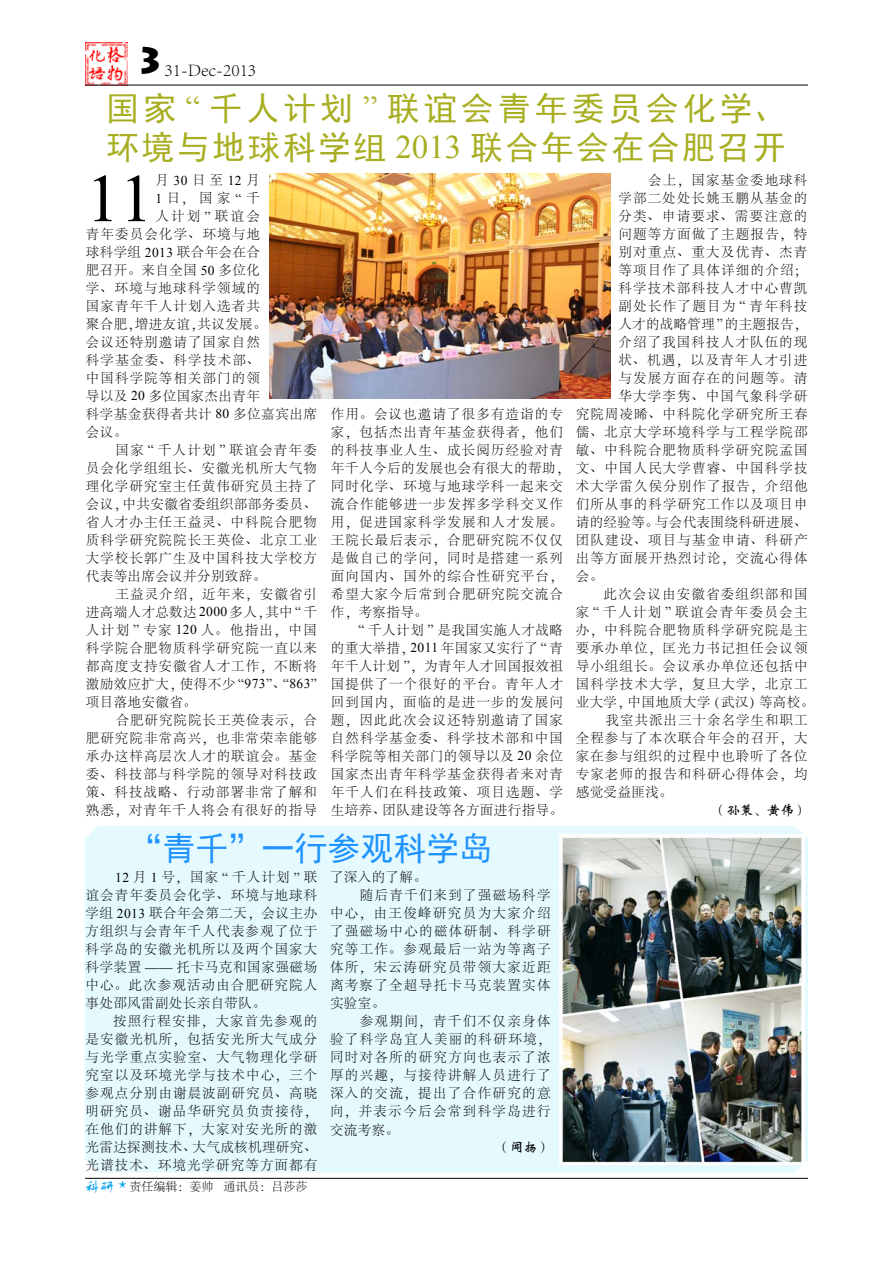
<style>
.page{position:relative;width:893px;height:1263px;background:#fff}
.page>*{position:absolute;margin:0;border:0;box-sizing:border-box;transform-origin:0 0}
.t1{font:67.8px "Times New Roman";color:#000}
.t2{font:33px/39.6px "Sim Hei";letter-spacing:.07em;color:#a8ae21}
.t3{font:33px "Sim Hei";color:#2093ff}
.t4{font:300 18px "Adobe Song Std";color:#000}
.t5{font:300 13.5px/18px "Adobe Song Std";letter-spacing:.08em;color:#000;text-align:justify}
.t6{font:300 13.5px "Adobe Song Std";letter-spacing:.1em;color:#000}
.t7{font:300 13.5px "Adobe Song Std";letter-spacing:.03em;color:#000}
.t8{font:300 13.5px "Adobe Song Std";letter-spacing:.035em;color:#000}
.t9{font:300 13.5px "Adobe Song Std";letter-spacing:.04em;color:#000}
.t10{font:300 13.5px "Adobe Song Std";letter-spacing:.105em;color:#000}
.t11{font:300 13.5px "Adobe Song Std";letter-spacing:.025em;color:#000}
.t12{font:13.5px "FZWBK GBK1 0";color:#000}
.t13{font:300 12px "Adobe Song Std";color:#000}
.s1{font-family:"Lithos Pro";font-weight:900;font-size:36px}
.s2{font-family:"Times New Roman"}
.s3{font-family:"Times New Roman";font-weight:400}
.s4{font-family:"FZSTK GBK1 0";font-weight:400;font-size:15px;color:#00a0e9}
.s5{font-family:"FZKTK GBK1 0";font-weight:400;font-size:15px;color:#00a0e9}
</style>
<div class="page">
<img style="left:270px;top:173px;width:340px;height:226px">
<hr style="left:85px;top:1178px;width:723px;height:1px;background:#000">
<img style="left:85px;top:43px;width:43px;height:42px">
<hr style="left:85px;top:85px;width:723px;height:1px;background:#000">
<div style="left:85px;top:826px;width:723px;height:346px;background:#e4faff"></div>
<img style="left:560px;top:835px;width:245px;height:329px">
<h3 class="t4" style="left:135px;top:59px;width:123px"><span class="s1">3</span>31-Dec-2013</h3>
<h2 class="t2" style="left:106px;top:88px;width:681px">国家 <span class="s2">“</span> 千人计划 <span class="s2">”</span> 联谊会青年委员会化学、环境与地球科学组 <span class="s2">2013</span> 联合年会在合肥召开</h2>
<h1 class="t1" style="left:86px;top:153px;width:69px">11</h1>
<p class="t5" style="left:155px;top:172px;width:106px">月<span class="s3">30</span>日至<span class="s3">12</span>月</p>
<p class="t5" style="left:155px;top:190px;width:106px"><span class="s3">1</span>日，国家<span class="s3">“</span>千</p>
<p class="t5" style="left:155px;top:208px;width:106px">人计划 <span class="s3">”</span> 联谊会</p>
<p class="t5" style="left:86px;top:226px;width:176px">青年委员会化学、环境与地</p>
<p class="t7" style="left:86px;top:245px;width:175px">球科学组 <span class="s3">2013</span> 联合年会在合</p>
<p class="t8" style="left:86px;top:263px;width:175px">肥召开。来自全国 <span class="s3">50</span> 多位化</p>
<p class="t5" style="left:86px;top:280px;width:176px">学、环境与地球科学领域的</p>
<p class="t5" style="left:86px;top:298px;width:176px">国家青年千人计划入选者共</p>
<p class="t7" style="left:86px;top:317px;width:182px">聚合肥，增进友谊，共议发展。</p>
<p class="t5" style="left:86px;top:334px;width:176px">会议还特别邀请了国家自然</p>
<p class="t5" style="left:86px;top:352px;width:175px">科学基金委、科学技术部、</p>
<p class="t5" style="left:86px;top:370px;width:176px">中国科学院等相关部门的领</p>
<p class="t8" style="left:86px;top:389px;width:176px">导以及 <span class="s3">20</span> 多位国家杰出青年</p>
<p class="t9" style="left:86px;top:407px;width:233px">科学基金获得者共计 <span class="s3">80</span> 多位嘉宾出席</p>
<p class="t5" style="left:86px;top:424px;width:43px">会议。</p>
<p class="t5" style="left:116px;top:442px;width:203px">国家 <span class="s3">“</span> 千人计划 <span class="s3">”</span> 联谊会青年委</p>
<p class="t5" style="left:86px;top:460px;width:232px">员会化学组组长、安徽光机所大气物</p>
<p class="t5" style="left:86px;top:478px;width:232px">理化学研究室主任黄伟研究员主持了</p>
<p class="t7" style="left:86px;top:497px;width:232px">会议，中共安徽省委组织部部务委员、</p>
<p class="t5" style="left:86px;top:514px;width:232px">省人才办主任王益灵、中科院合肥物</p>
<p class="t5" style="left:86px;top:532px;width:232px">质科学研究院院长王英俭、北京工业</p>
<p class="t5" style="left:86px;top:550px;width:232px">大学校长郭广生及中国科技大学校方</p>
<p class="t7" style="left:86px;top:569px;width:182px">代表等出席会议并分别致辞。</p>
<p class="t5" style="left:116px;top:586px;width:203px">王益灵介绍，近年来，安徽省引</p>
<p class="t7" style="left:86px;top:605px;width:233px">进高端人才总数达 <span class="s3">2000</span> 多人，其中 <span class="s3">“</span> 千</p>
<p class="t10" style="left:86px;top:623px;width:232px">人计划 <span class="s3">”</span> 专家 <span class="s3">120</span> 人。他指出，中国</p>
<p class="t5" style="left:86px;top:640px;width:232px">科学院合肥物质科学研究院一直以来</p>
<p class="t5" style="left:86px;top:658px;width:232px">都高度支持安徽省人才工作，不断将</p>
<p class="t7" style="left:86px;top:677px;width:233px">激励效应扩大，使得不少 <span class="s3">“973”</span>、<span class="s3">“863”</span></p>
<p class="t7" style="left:86px;top:695px;width:112px">项目落地安徽省。</p>
<p class="t5" style="left:116px;top:712px;width:203px">合肥研究院院长王英俭表示，合</p>
<p class="t5" style="left:86px;top:730px;width:232px">肥研究院非常高兴，也非常荣幸能够</p>
<p class="t5" style="left:86px;top:748px;width:232px">承办这样高层次人才的联谊会。基金</p>
<p class="t5" style="left:86px;top:766px;width:232px">委、科技部与科学院的领导对科技政</p>
<p class="t5" style="left:86px;top:784px;width:233px">策、科技战略、行动部署非常了解和</p>
<p class="t5" style="left:86px;top:802px;width:232px">熟悉，对青年千人将会有很好的指导</p>
<p class="t5" style="left:331px;top:406px;width:240px;text-align:left">作用。会议也邀请了很多有造诣的专家，包括杰出青年基金获得者，他们的科技事业人生、成长阅历经验对青年千人今后的发展也会有很大的帮助，同时化学、环境与地球学科一起来交流合作能够进一步发挥多学科交叉作用，促进国家科学发展和人才发展。王院长最后表示，合肥研究院不仅仅是做自己的学问，同时是搭建一系列面向国内、国外的综合性研究平台，希望大家今后常到合肥研究院交流合作，考察指导。</p>
<p class="t5" style="left:331px;top:622px;width:234px;text-indent:28px"><span class="s3">“</span> 千人计划 <span class="s3">”</span> 是我国实施人才战略的重大举措，<span class="s3">2011</span> 年国家又实行了 <span class="s3">“</span> 青年千人计划 <span class="s3">”</span>，为青年人才回国报效祖国提供了一个很好的平台。青年人才回到国内，面临的是进一步的发展问题，因此此次会议还特别邀请了国家自然科学基金委、科学技术部和中国科学院等相关部门的领导以及 <span class="s3">20</span> 余位国家杰出青年科学基金获得者来对青年千人们在科技政策、项目选题、学生培养、团队建设等各方面进行指导。</p>
<h2 class="t3" style="left:129px;top:832px;width:364px">“青千”一行参观科学岛</h2>
<p class="t5" style="left:86px;top:869px;width:233px;text-indent:30px"><span class="s3">12</span>月<span class="s3">1</span>号，国家<span class="s3">“</span>千人计划<span class="s3">”</span>联谊会青年委员会化学、环境与地球科学组 <span class="s3">2013</span> 联合年会第二天，会议主办方组织与会青年千人代表参观了位于科学岛的安徽光机所以及两个国家大科学装置 <span class="s3">——</span> 托卡马克和国家强磁场中心。此次参观活动由合肥研究院人事处邵风雷副处长亲自带队。</p>
<p class="t5" style="left:86px;top:1013px;width:233px;text-indent:28px">按照行程安排，大家首先参观的是安徽光机所，包括安光所大气成分与光学重点实验室、大气物理化学研究室以及环境光学与技术中心，三个参观点分别由谢晨波副研究员、高晓明研究员、谢品华研究员负责接待，在他们的讲解下，大家对安光所的激光雷达探测技术、大气成核机理研究、光谱技术、环境光学研究等方面都有</p>
<p class="t13" style="left:85px;top:1180px;width:224px"><span class="s4">科研</span> <span class="s5">*</span> 责任编辑：姜帅 通讯员：吕莎莎</p>
<p class="t5" style="left:330px;top:869px;width:98px">了深入的了解。</p>
<p class="t5" style="left:360px;top:887px;width:192px">随后青千们来到了强磁场科学</p>
<p class="t6" style="left:330px;top:906px;width:222px">中心，由王俊峰研究员为大家介绍</p>
<p class="t6" style="left:330px;top:924px;width:222px">了强磁场中心的磁体研制、科学研</p>
<p class="t6" style="left:330px;top:942px;width:222px">究等工作。参观最后一站为等离子</p>
<p class="t6" style="left:330px;top:960px;width:222px">体所，宋云涛研究员带领大家近距</p>
<p class="t5" style="left:330px;top:977px;width:222px">离考察了全超导托卡马克装置实体</p>
<p class="t5" style="left:330px;top:995px;width:57px">实验室。</p>
<p class="t6" style="left:360px;top:1014px;width:192px">参观期间，青千们不仅亲身体</p>
<p class="t6" style="left:330px;top:1032px;width:222px">验了科学岛宜人美丽的科研环境，</p>
<p class="t5" style="left:330px;top:1049px;width:222px">同时对各所的研究方向也表示了浓</p>
<p class="t6" style="left:330px;top:1068px;width:222px">厚的兴趣，与接待讲解人员进行了</p>
<p class="t6" style="left:330px;top:1086px;width:222px">深入的交流，提出了合作研究的意</p>
<p class="t6" style="left:330px;top:1104px;width:222px">向，并表示今后会常到科学岛进行</p>
<p class="t5" style="left:330px;top:1121px;width:71px">交流考察。</p>
<p class="t12" style="left:497px;top:1140px;width:55px">（闻扬）</p>
<p class="t5" style="left:648px;top:171px;width:161px">会上，国家基金委地球科</p>
<p class="t5" style="left:618px;top:189px;width:190px">学部二处处长姚玉鹏从基金的</p>
<p class="t5" style="left:618px;top:207px;width:190px">分类、申请要求、需要注意的</p>
<p class="t5" style="left:618px;top:225px;width:190px">问题等方面做了主题报告，特</p>
<p class="t5" style="left:618px;top:243px;width:191px">别对重点、重大及优青、杰青</p>
<p class="t5" style="left:618px;top:261px;width:190px">等项目作了具体详细的介绍；</p>
<p class="t5" style="left:618px;top:279px;width:190px">科学技术部科技人才中心曹凯</p>
<p class="t5" style="left:618px;top:297px;width:190px">副处长作了题目为 <span class="s3">“</span> 青年科技</p>
<p class="t11" style="left:618px;top:317px;width:191px">人才的战略管理<span class="s3">”</span>的主题报告，</p>
<p class="t5" style="left:618px;top:333px;width:190px">介绍了我国科技人才队伍的现</p>
<p class="t5" style="left:618px;top:351px;width:190px">状、机遇，以及青年人才引进</p>
<p class="t5" style="left:618px;top:369px;width:190px">与发展方面存在的问题等。清</p>
<p class="t5" style="left:618px;top:387px;width:190px">华大学李隽、中国气象科学研</p>
<p class="t5" style="left:576px;top:405px;width:233px">究院周凌晞、中科院化学研究所王春</p>
<p class="t5" style="left:576px;top:423px;width:233px">儒、北京大学环境科学与工程学院邵</p>
<p class="t5" style="left:576px;top:441px;width:233px">敏、中科院合肥物质科学研究院孟国</p>
<p class="t5" style="left:576px;top:459px;width:233px">文、中国人民大学曹睿、中国科学技</p>
<p class="t5" style="left:576px;top:477px;width:233px">术大学雷久侯分别作了报告，介绍他</p>
<p class="t5" style="left:576px;top:495px;width:233px">们所从事的科学研究工作以及项目申</p>
<p class="t7" style="left:576px;top:515px;width:233px">请的经验等。与会代表围绕科研进展、</p>
<p class="t5" style="left:576px;top:531px;width:233px">团队建设、项目与基金申请、科研产</p>
<p class="t5" style="left:576px;top:549px;width:233px">出等方面展开热烈讨论，交流心得体</p>
<p class="t5" style="left:576px;top:567px;width:29px">会。</p>
<p class="t5" style="left:603px;top:585px;width:206px">此次会议由安徽省委组织部和国</p>
<p class="t6" style="left:576px;top:605px;width:233px">家 <span class="s3">“</span> 千人计划 <span class="s3">”</span> 联谊会青年委员会主</p>
<p class="t5" style="left:576px;top:621px;width:233px">办，中科院合肥物质科学研究院是主</p>
<p class="t5" style="left:576px;top:639px;width:233px">要承办单位，匡光力书记担任会议领</p>
<p class="t5" style="left:576px;top:657px;width:233px">导小组组长。会议承办单位还包括中</p>
<p class="t5" style="left:576px;top:675px;width:233px">国科学技术大学，复旦大学，北京工</p>
<p class="t7" style="left:576px;top:695px;width:240px">业大学，中国地质大学（武汉）等高校。</p>
<p class="t5" style="left:605px;top:711px;width:203px">我室共派出三十余名学生和职工</p>
<p class="t5" style="left:576px;top:729px;width:233px">全程参与了本次联合年会的召开，大</p>
<p class="t5" style="left:576px;top:747px;width:233px">家在参与组织的过程中也聆听了各位</p>
<p class="t5" style="left:576px;top:765px;width:233px">专家老师的报告和科研心得体会，均</p>
<p class="t5" style="left:576px;top:783px;width:98px">感觉受益匪浅。</p>
<p class="t12" style="left:713px;top:803px;width:96px">（孙策、黄伟）</p>
</div>
